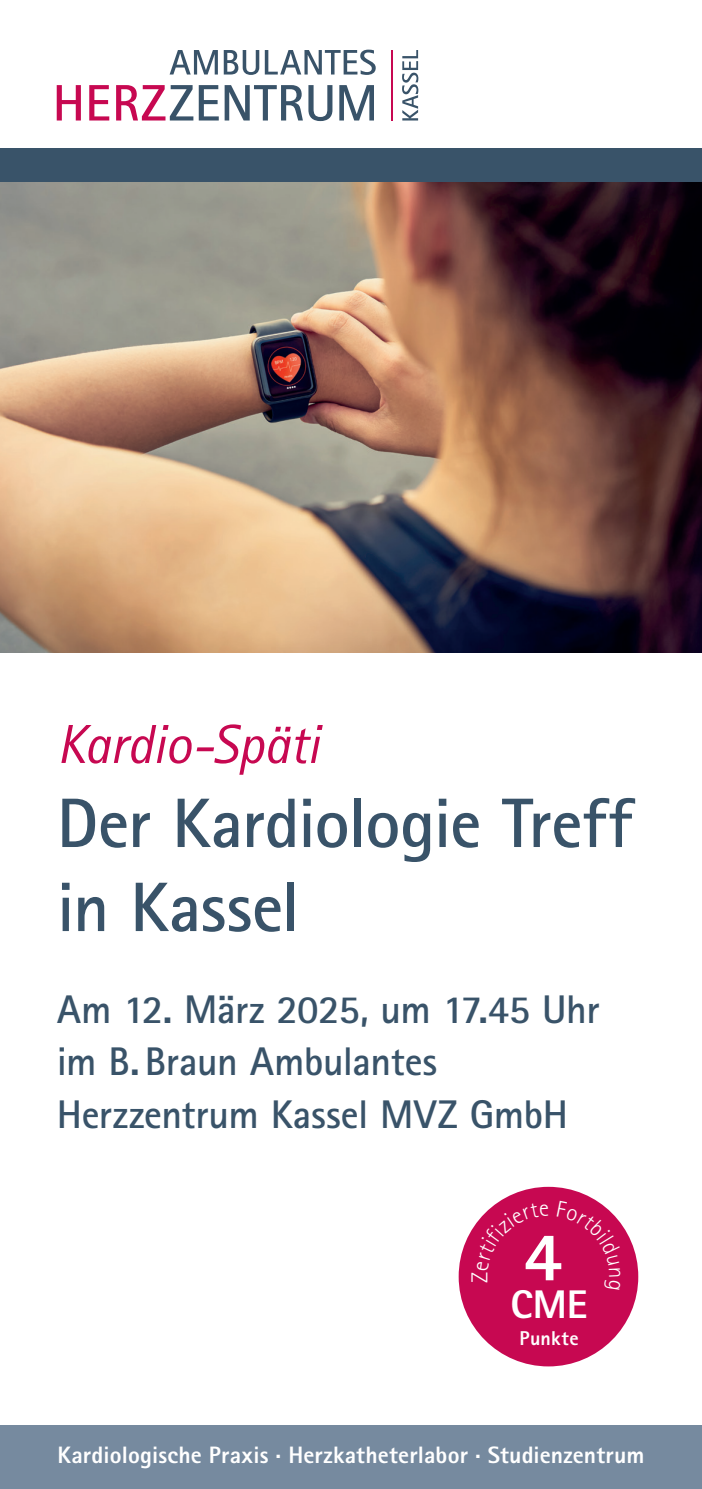
<style>
.page{position:relative;width:702px;height:1489px;background:#fff}
.page>*{position:absolute;margin:0;border:0;box-sizing:border-box;transform-origin:0 0}
.t1{font:700 70px/84px "Rotis Sans Serif Pro";letter-spacing:-.015em;color:#395369}
.t2{font:800 70px "Rotis Sans Serif Pro";color:#fff}
.t3{font:italic 55px "Rotis Sans Serif Pro";letter-spacing:-.015em;color:#c70851}
.t4{font:700 40px/52.5px "Rotis Sans Serif Pro";letter-spacing:-.01em;color:#395369}
.t5{font:800 40px "Rotis Sans Serif Pro";color:#fff}
.t6{font:800 23.75px "Rotis Sans Serif Pro";letter-spacing:.005em;color:#fff}
.t7{font:300 23px "Rotis Sans Serif Pro";color:#fff}
.t8{font:800 20px "Rotis Sans Serif Pro";letter-spacing:.02em;color:#fff}
</style>
<div class="page">
<img style="left:0;top:182px;width:702px;height:470px">
<div style="left:0;top:149px;width:702px;height:33px;background:#395369"></div>
<div style="left:0;top:1424px;width:702px;height:64px;background:#768a9f"></div>
<svg style="left:57px;top:85px;width:24px;height:35px"></svg>
<svg style="left:89px;top:85px;width:20px;height:35px"></svg>
<svg style="left:116px;top:85px;width:77px;height:35px"></svg>
<svg style="left:199px;top:85px;width:133px;height:36px"></svg>
<svg style="left:339px;top:85px;width:35px;height:35px"></svg>
<svg style="left:402px;top:50px;width:16px;height:70px"></svg>
<hr style="left:391px;top:50px;width:2px;height:70px;background:#c70851">
<svg style="left:170px;top:50px;width:48px;height:24px"></svg>
<svg style="left:224px;top:50px;width:35px;height:25px"></svg>
<svg style="left:265px;top:50px;width:110px;height:25px"></svg>
<div style="left:458px;top:1186px;width:180px;height:180px;background:#c70851;border-radius:50%"></div>
<svg style="left:476px;top:1202px;width:23px;height:22px"></svg>
<svg style="left:595px;top:1200px;width:25px;height:22px"></svg>
<h2 class="t3" style="left:57px;top:712px;width:264px">Kardio-Späti</h2>
<h1 class="t1" style="left:57px;top:780px;width:577px">Der Kardiologie Treff in Kassel</h1>
<p class="t4" style="left:57px;top:982px;width:544px">Am 12. März 2025, um 17.45 Uhr im B.Braun Ambulantes<br>Herzzentrum Kassel MVZ GmbH</p>
<p class="t7" style="left:466px;top:1283px;width:13px;rotate:-90deg">Z</p>
<h1 class="t2" style="left:523px;top:1211px;width:40px">4</h1>
<p class="t5" style="left:510px;top:1278px;width:79px">CME</p>
<p class="t8" style="left:519px;top:1325px;width:61px">Punkte</p>
<p class="t6" style="left:57px;top:1439px;width:588px">Kardiologische Praxis . Herzkatheterlabor . Studienzentrum</p>
</div>
